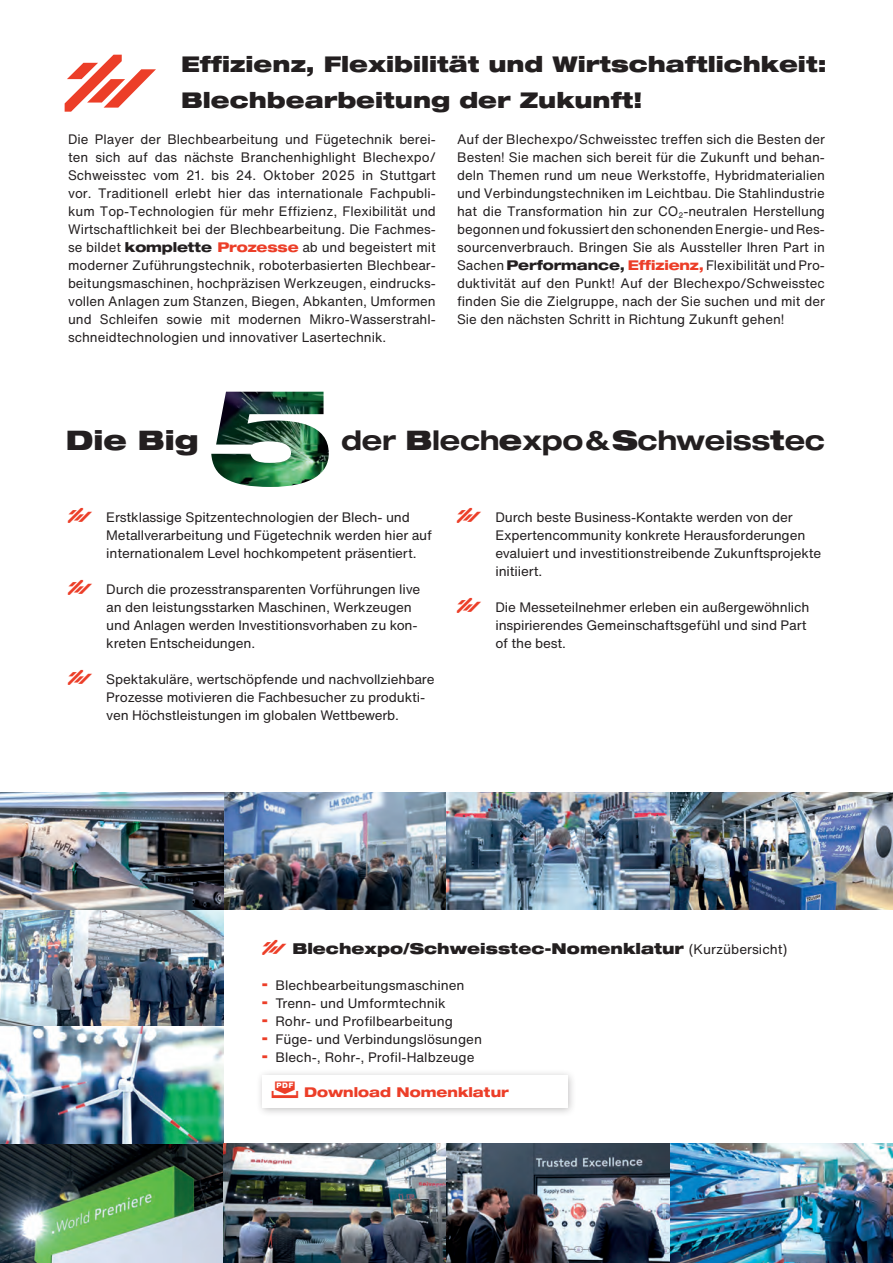
<style>
.page{position:relative;width:893px;height:1263px;background:#fff}
.page>*{position:absolute;margin:0;border:0;box-sizing:border-box;transform-origin:0 0}
.t1{font:57px "Schall Webfont 20200605";color:#ec3e28}
.t2{font:700 expanded 27px "Helvetica Neue LT Std";letter-spacing:-.01em;color:#231f20}
.t3{font:900 expanded 27px "Helvetica Neue LT Pro";color:#231f20}
.t4{font:900 expanded 21.75px/36px "Helvetica Neue LT Pro";color:#231f20}
.t5{font:900 expanded 15px "Helvetica Neue LT Pro";color:#231f20}
.t6{font:13.5px/18px "Helvetica Now Text";letter-spacing:-.01em;color:#231f20}
.t7{font:800 expanded 13.5px "Helvetica Neue LT Std";color:#ec3e28}
.s1{font-family:"Helvetica Neue LT Std";font-weight:800;font-stretch:expanded}
.s2{font-family:"Helvetica Neue LT Std";font-weight:800;font-stretch:expanded;color:#ec3e28}
.s3{font-family:"Helvetica Neue LT Pro";font-weight:900}
.s4{font-family:"schall webfont 20180301";font-size:15px;color:#ec3e28}
.s5{font-family:"schall webfont 20180301";font-weight:400;font-stretch:normal;color:#ec3e28}
.s6{font-family:"Helvetica Now Text";font-weight:400;font-stretch:normal;font-size:13.5px}
.s7{font-family:"Schall Webfont 20200605";font-size:12px;color:#ec3e28}
.s8{font-family:"Schall Webfont 20200605";font-weight:400;font-stretch:normal;font-size:16.5px}
</style>
<div class="page">
<img style="left:0;top:792px;width:893px;height:117px">
<img style="left:0;top:1143px;width:893px;height:120px">
<img style="left:0;top:909px;width:223px;height:234px">
<img style="left:211px;top:392px;width:118px;height:95px">
<div style="left:255px;top:1069px;width:322px;height:48px;background:#231f20;opacity:.29"></div>
<div style="left:262px;top:1075px;width:305px;height:33px;background:#fff"></div>
<h1 class="t1" style="left:65px;top:55px;width:93px">5</h1>
<h3 class="t4" style="left:181px;top:46px;width:647px">Effizienz, Flexibilität und Wirtschaftlichkeit:<br>Blechbearbeitung der Zukunft!</h3>
<p class="t6" style="left:68px;top:130px;width:369px;text-align:justify">Die Player der Blechbearbeitung und Fügetechnik berei&shy;ten sich auf das nächste Branchenhighlight Blechexpo/ Schweisstec vom 21. bis 24. Oktober 2025 in Stuttgart vor. Traditionell erlebt hier das internationale Fachpubli&shy;kum Top-Technologien für mehr Effizienz, Flexibilität und Wirtschaftlichkeit bei der Blechbearbeitung. Die Fachmes&shy;se bildet <span class="s1">komplette</span> <span class="s2">Prozesse</span> ab und begeistert mit moderner Zuführungstechnik, roboterbasierten Blechbear&shy;beitungsmaschinen, hochpräzisen Werkzeugen, eindrucks&shy;vollen Anlagen zum Stanzen, Biegen, Abkanten, Umformen und Schleifen sowie mit modernen Mikro-Wasserstrahl&shy;schneidtechnologien und innovativer Lasertechnik.</p>
<p class="t6" style="left:457px;top:130px;width:369px;text-align:justify">Auf der Blechexpo/Schweisstec treffen sich die Besten der Besten! Sie machen sich bereit für die Zukunft und behan&shy;deln Themen rund um neue Werkstoffe, Hybridmaterialien und Verbindungstechniken im Leichtbau. Die Stahlindustrie hat die Transformation hin zur CO<sub>2</sub>-neutralen Herstellung begonnen und fokussiert den schonenden Energie- und Res&shy;sourcenverbrauch. Bringen Sie als Aussteller Ihren Part in Sachen <span class="s1">Performance,</span> <span class="s2">Effizienz,</span> Flexibilität und Pro&shy;duktivität auf den Punkt! Auf der Blechexpo/Schweisstec finden Sie die Zielgruppe, nach der Sie suchen und mit der Sie den nächsten Schritt in Richtung Zukunft gehen!</p>
<h2 class="t3" style="left:66px;top:423px;width:134px">Die Big</h2>
<h2 class="t2" style="left:341px;top:423px;width:485px">der <span class="s3">B</span>lech<span class="s3">e</span>xpo&amp;<span class="s3">S</span>chweiss<span class="s3">t</span>ec</h2>
<p class="t6" style="left:106px;top:508px;width:327px;text-indent:-38px"><span class="s4">5</span> Erstklassige Spitzentechnologien der Blech- und<br>Metallverarbeitung und Fügetechnik werden hier auf internationalem Level hochkompetent präsentiert.</p>
<p class="t6" style="left:106px;top:580px;width:315px;text-indent:-38px"><span class="s4">5</span> Durch die prozesstransparenten Vorführungen live an den leistungsstarken Maschinen, Werkzeugen und Anlagen werden Investitionsvorhaben zu kon&shy;kreten Entscheidungen.</p>
<p class="t6" style="left:106px;top:670px;width:330px;text-indent:-38px"><span class="s4">5</span> Spektakuläre, wertschöpfende und nachvollziehbare<br>Prozesse motivieren die Fachbesucher zu produkti&shy;ven Höchstleistungen im globalen Wettbewerb.</p>
<p class="t6" style="left:495px;top:508px;width:327px;text-indent:-38px"><span class="s4">5</span> Durch beste Business-Kontakte werden von der Expertencommunity konkrete Herausforderungen evaluiert und investitionstreibende Zukunftsprojekte initiiert.</p>
<p class="t6" style="left:495px;top:598px;width:316px;text-indent:-38px"><span class="s4">5</span> Die Messeteilnehmer erleben ein außergewöhnlich inspirierendes Gemeinschaftsgefühl und sind Part of the best.</p>
<p class="t5" style="left:263px;top:939px;width:526px"><span class="s5">5</span> Blechexpo/Schweisstec-Nomenklatur <span class="s6">(Kurzübersicht)</span></p>
<p class="t6" style="left:263px;top:976px;width:221px"><span class="s7">_</span> Blechbearbeitungsmaschinen<br><span class="s7">_</span> Trenn- und Umformtechnik<br><span class="s7">_</span> Rohr- und Profilbearbeitung<br><span class="s7">_</span> Füge- und Verbindungslösungen <span class="s7">_</span> Blech-, Rohr-, Profil-Halbzeuge</p>
<p class="t7" style="left:272px;top:1083px;width:239px"><span class="s8">Q</span> Download Nomenklatur</p>
</div>
